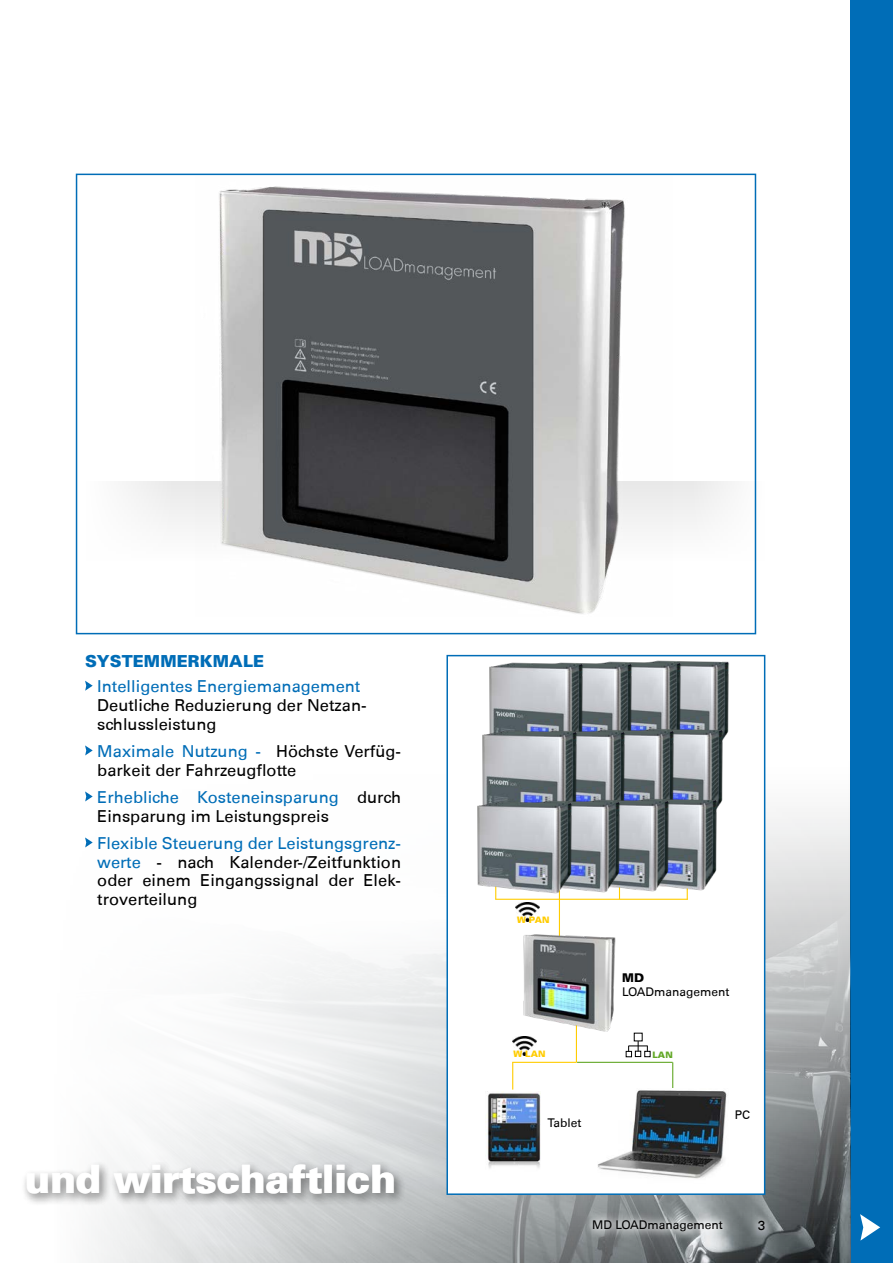
<style>
.page{position:relative;width:893px;height:1263px;background:#fff}
.page>*{position:absolute;margin:0;border:0;box-sizing:border-box;transform-origin:0 0}
.t1{font:900 39px "Univers";letter-spacing:-.015em;color:#fff}
.t2{font:16.5px/18.8px "Univers 55 Roman";color:#000}
.t3{font:16.5px "Univers 55 Roman";color:#006db7}
.t4{font:900 16.5px "Univers";color:#006db7}
.t5{font:13.5px "Univers 55 Roman";color:#000}
.t6{font:12px "Univers 55 Roman";color:#000}
.t7{font:900 12px "Univers";color:#000}
.t8{font:900 8.85px "Univers";color:#fc0}
.t9{font:900 8.85px "Univers";color:#63a827}
.s1{color:#006db7}
</style>
<div class="page">
<div style="left:850px;top:0;width:43px;height:1263px;background:#006db7"></div>
<svg style="left:860px;top:1214px;width:20px;height:26px"></svg>
<img style="left:85px;top:728px;width:765px;height:535px">
<div style="left:446px;top:655px;width:319px;height:540px;background:#fff;border:2px solid #006db7"></div>
<hr style="left:559px;top:879px;width:1px;height:71px;background:#fc0">
<hr style="left:495px;top:899px;width:193px;height:1px;background:#fc0">
<hr style="left:576px;top:1014px;width:1px;height:48px;background:#fc0">
<svg style="left:512px;top:1063px;width:1px;height:26px"></svg>
<svg style="left:672px;top:1063px;width:1px;height:25px"></svg>
<hr style="left:512px;top:1062px;width:64px;height:1px;background:#fc0">
<hr style="left:577px;top:1062px;width:96px;height:1px;background:#63a827">
<img style="left:681px;top:661px;width:48px;height:79px">
<img style="left:632px;top:660px;width:49px;height:67px">
<img style="left:584px;top:661px;width:48px;height:67px">
<img style="left:489px;top:662px;width:95px;height:68px">
<img style="left:626px;top:727px;width:97px;height:80px">
<img style="left:578px;top:728px;width:97px;height:70px">
<img style="left:529px;top:729px;width:97px;height:70px">
<img style="left:482px;top:730px;width:96px;height:69px">
<img style="left:621px;top:798px;width:97px;height:93px">
<img style="left:477px;top:799px;width:193px;height:94px">
<img style="left:524px;top:800px;width:97px;height:93px">
<img style="left:487px;top:1091px;width:54px;height:77px">
<img style="left:597px;top:1090px;width:130px;height:89px">
<svg style="left:626px;top:1041px;width:24px;height:16px"></svg>
<img style="left:523px;top:927px;width:93px;height:109px">
<div style="left:583px;top:1211px;width:149px;height:30px;background:#fff;opacity:.75"></div>
<div style="left:0;top:1114px;width:406px;height:92px;background:#000;opacity:.28"></div>
<div style="left:615px;top:965px;width:122px;height:41px;background:#fff"></div>
<div style="left:540px;top:1110px;width:49px;height:25px;background:#fff"></div>
<svg style="left:85px;top:681px;width:8px;height:10px"></svg>
<svg style="left:85px;top:745px;width:8px;height:10px"></svg>
<svg style="left:85px;top:791px;width:8px;height:10px"></svg>
<svg style="left:85px;top:837px;width:8px;height:10px"></svg>
<div style="left:86px;top:481px;width:679px;height:79px;background:#f3f3f3"></div>
<div style="left:85px;top:427px;width:89px;height:189px;background:#fff"></div>
<div style="left:690px;top:427px;width:75px;height:189px;background:#fff"></div>
<img style="left:196px;top:186px;width:476px;height:428px">
<img style="left:516px;top:902px;width:24px;height:19px">
<img style="left:512px;top:1036px;width:24px;height:19px">
<div style="left:76px;top:174px;width:680px;height:460px;border:2px solid #006db7"></div>
<div style="left:749px;top:1211px;width:25px;height:29px;background:#fff;opacity:.75"></div>
<p class="t4" style="left:85px;top:650px;width:181px">SYSTEMMERKMALE</p>
<p class="t3" style="left:97px;top:676px;width:265px">Intelligentes Energiemanagement</p>
<p class="t2" style="left:97px;top:696px;width:271px">Deutliche Reduzierung der Netzan&shy;schlussleistung</p>
<p class="t2" style="left:97px;top:742px;width:305px"><span class="s1">Maximale Nutzung -</span> Höchste Verfüg&shy;barkeit der Fahrzeugflotte</p>
<p class="t2" style="left:97px;top:788px;width:305px"><span class="s1">Erhebliche Kosteneinsparung</span> durch<br>Einsparung im Leistungspreis</p>
<p class="t2" style="left:97px;top:834px;width:305px;text-align:justify"><span class="s1">Flexible Steuerung der Leistungsgrenz&shy;werte</span> - nach Kalender-/Zeitfunktion oder einem Eingangssignal der Elek&shy;troverteilung</p>
<h1 class="t1" style="left:25px;top:1154px;width:373px">und wirtschaftlich</h1>
<p class="t8" style="left:517px;top:914px;width:34px">W PAN</p>
<p class="t7" style="left:622px;top:969px;width:24px">MD</p>
<p class="t6" style="left:622px;top:985px;width:109px">LOADmanagement</p>
<p class="t8" style="left:513px;top:1048px;width:33px">W LAN</p>
<p class="t9" style="left:652px;top:1049px;width:22px">LAN</p>
<p class="t6" style="left:548px;top:1115px;width:35px">Tablet</p>
<p class="t6" style="left:735px;top:1107px;width:17px">PC</p>
<p class="t6" style="left:592px;top:1217px;width:132px">MD LOADmanagement</p>
<p class="t5" style="left:758px;top:1217px;width:9px">3</p>
</div>
